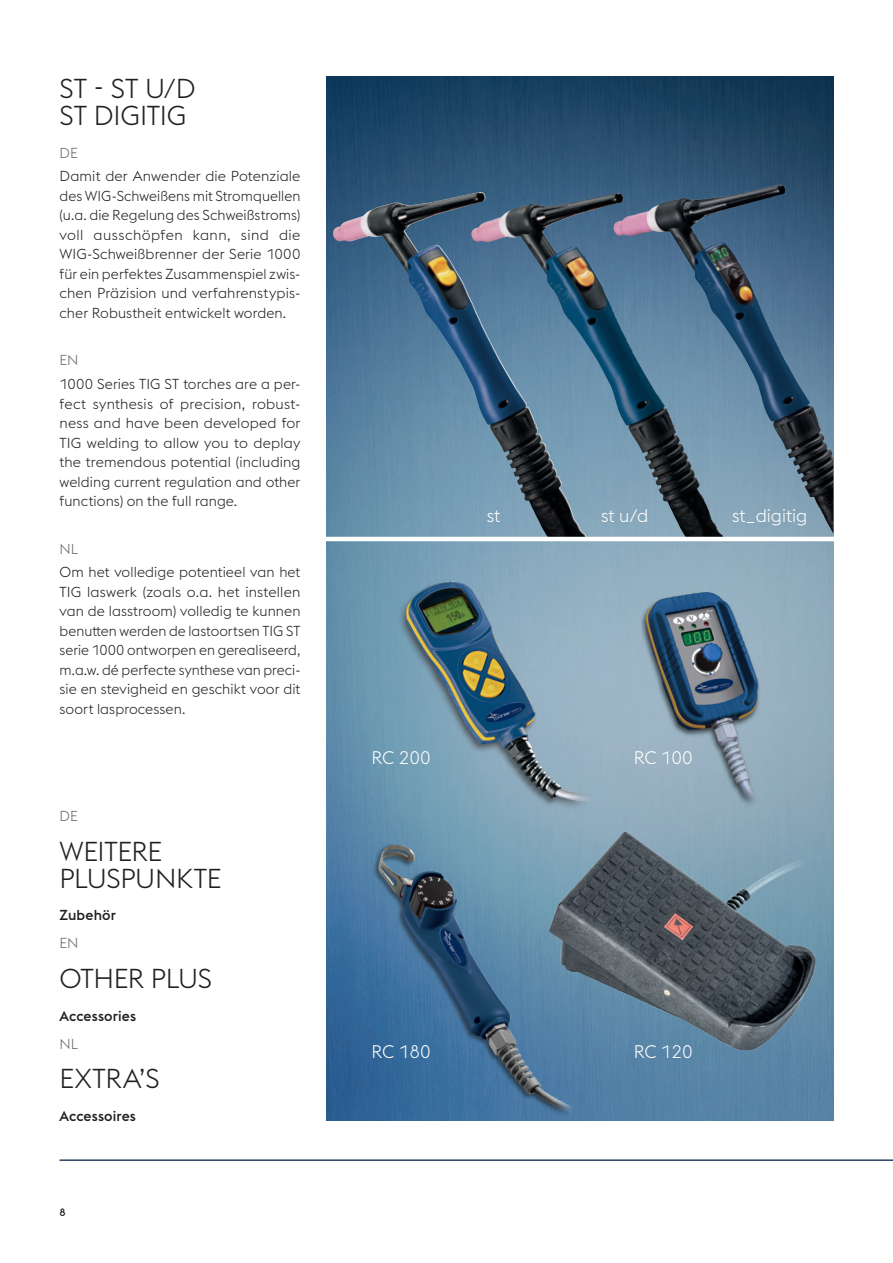
<style>
.page{position:relative;width:893px;height:1263px;background:#fff}
.page>*{position:absolute;margin:0;border:0;box-sizing:border-box;transform-origin:0 0}
.HL-2_single_column{font:300 27px/27px "voestalpine";letter-spacing:-.01em;color:#231f20}
.t1{font:300 18px "voestalpine";color:#fff}
.Copy_9_5_13_EN{font:300 14.25px/19.5px "voestalpine";letter-spacing:.01em;color:#231f20;text-align:justify}
.Copy_9_5_13_NL{font:300 14.25px/19.5px "voestalpine";letter-spacing:.01em;color:#231f20;text-align:justify}
.Copy_9_5_13_NL-2{font:500 14.25px "voestalpine";letter-spacing:.005em;color:#231f20}
.Language_single_colu{font:300 14.25px "voestalpine";color:#6c6d70}
.Copy_9_5_13_NL-3{font:300 14.25px "voestalpine";color:#6c6d70}
.t2{font:500 10.5px "voestalpine";color:#231f20}
</style>
<div class="page">
<hr style="left:60px;top:1159px;width:833px;height:2px;background:#284264">
<img style="left:326px;top:77px;width:507px;height:1043px">
<img style="left:587px;top:193px;width:138px;height:344px">
<img style="left:331px;top:192px;width:256px;height:345px">
<img style="left:613px;top:184px;width:220px;height:350px">
<img style="left:637px;top:589px;width:132px;height:222px">
<img style="left:542px;top:825px;width:278px;height:233px">
<img style="left:356px;top:834px;width:247px;height:287px">
<img style="left:393px;top:569px;width:229px;height:250px">
<hr style="left:321px;top:537px;width:535px;height:4px;background:#fff">
<p class="HL-2_single_column" style="left:60px;top:75px;width:137px">ST - ST U/D<br>ST DIGITIG</p>
<p class="Language_single_colu" style="left:60px;top:144px;width:20px">DE</p>
<p class="Copy_9_5_13_EN" style="left:60px;top:167px;width:242px">Damit der Anwender die Potenziale des WIG-Schweißens mit Stromquellen (u.a. die Regelung des Schweißstroms) voll ausschöpfen kann, sind die WIG-Schweißbrenner der Serie 1000 für ein perfektes Zusammenspiel zwis&shy;chen Präzision und verfahrenstypis&shy;cher Robustheit entwickelt worden.</p>
<p class="Language_single_colu" style="left:60px;top:352px;width:20px">EN</p>
<p class="Copy_9_5_13_EN" style="left:60px;top:374px;width:242px">1000 Series TIG ST torches are a per&shy;fect synthesis of precision, robust&shy;ness and have been developed for TIG welding to allow you to deplay the tremendous potential (including welding current regulation and other functions) on the full range.</p>
<p class="Language_single_colu" style="left:60px;top:540px;width:20px">NL</p>
<p class="Copy_9_5_13_NL" style="left:60px;top:563px;width:242px">Om het volledige potentieel van het TIG laswerk (zoals o.a. het instellen van de lasstroom) volledig te kunnen benutten werden de lastoortsen TIG ST serie 1000 ontworpen en gerealiseerd, m.a.w. dé perfecte synthese van preci&shy;sie en stevigheid en geschikt voor dit soort lasprocessen.</p>
<p class="Language_single_colu" style="left:60px;top:808px;width:20px">DE</p>
<p class="HL-2_single_column" style="left:60px;top:838px;width:164px">WEITERE<br>PLUSPUNKTE</p>
<p class="Copy_9_5_13_NL-2" style="left:60px;top:907px;width:58px">Zubehör</p>
<p class="Language_single_colu" style="left:60px;top:935px;width:20px">EN</p>
<p class="HL-2_single_column" style="left:60px;top:965px;width:154px">OTHER PLUS</p>
<p class="Copy_9_5_13_NL-2" style="left:60px;top:1007px;width:78px">Accessories</p>
<p class="Copy_9_5_13_NL-3" style="left:60px;top:1035px;width:20px">NL</p>
<p class="HL-2_single_column" style="left:60px;top:1065px;width:102px">EXTRA’S</p>
<p class="Copy_9_5_13_NL-2" style="left:60px;top:1107px;width:78px">Accessoires</p>
<p class="t2" style="left:60px;top:1206px;width:8px">8</p>
<p class="t1" style="left:487px;top:505px;width:15px">st</p>
<p class="t1" style="left:601px;top:505px;width:49px">st u/d</p>
<p class="t1" style="left:732px;top:505px;width:77px">st_digitig</p>
<p class="t1" style="left:372px;top:747px;width:61px">RC 200</p>
<p class="t1" style="left:634px;top:747px;width:61px">RC 100</p>
<p class="t1" style="left:372px;top:1041px;width:61px">RC 180</p>
<p class="t1" style="left:634px;top:1041px;width:61px">RC 120</p>
</div>
